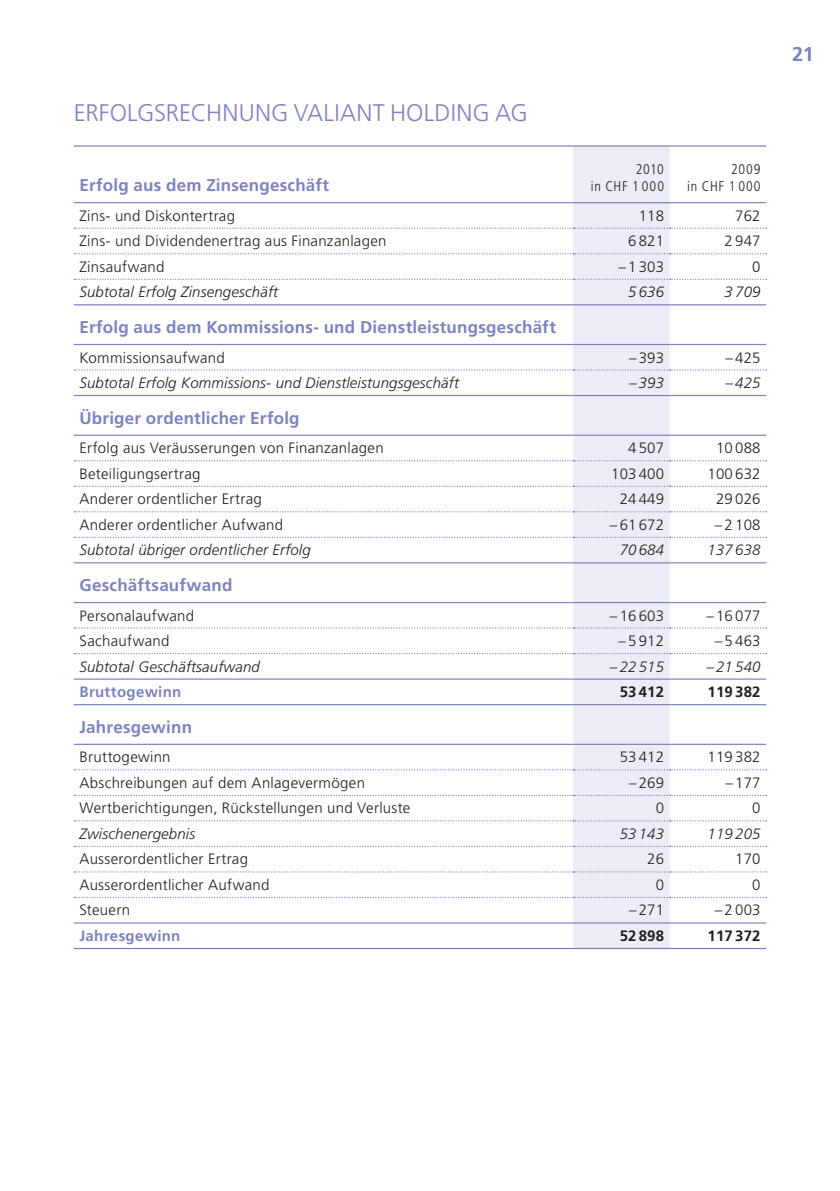
<style>
.page{position:relative;width:840px;height:1191px;background:#fff}
.page>*{position:absolute;margin:0;border:0;box-sizing:border-box;transform-origin:0 0}
.t1{font:300 24px "Frutiger LT Std";letter-spacing:-.015em;color:#7c83bf}
.t2{font:700 20px "Frutiger LT Std";color:#7c83bf}
.t3{font:700 17px "Frutiger LT Std";letter-spacing:.01em;color:#7c83bf}
.t4{font:300 15px "Frutiger LT Std";letter-spacing:.02em;color:#231f20}
.t5{font:italic 300 15px "Frutiger LT Std";letter-spacing:.01em;color:#231f20}
.t6{font:700 15px "Frutiger LT Std";letter-spacing:.02em;color:#7c83bf}
.t7{font:700 15px "Frutiger LT Std";letter-spacing:.01em;color:#231f20}
.t8{font:300 condensed 14px/17px "Frutiger LT Std";letter-spacing:.055em;color:#231f20;text-align:right}
</style>
<div class="page">
<div style="left:573px;top:147px;width:96px;height:801px;background:#ebecf5"></div>
<hr style="left:74px;top:145px;width:499px;height:2px;background:#7c83bf">
<hr style="left:573px;top:145px;width:96px;height:2px;background:#7c83bf">
<hr style="left:669px;top:145px;width:96px;height:2px;background:#7c83bf">
<hr style="left:74px;top:202px;width:499px;height:1px;background:#7c83bf">
<hr style="left:74px;top:434px;width:499px;height:2px;background:#7c83bf">
<hr style="left:74px;top:562px;width:499px;height:1px;background:#7c83bf">
<hr style="left:74px;top:602px;width:499px;height:1px;background:#7c83bf">
<hr style="left:74px;top:395px;width:499px;height:1px;background:#7c83bf">
<hr style="left:74px;top:304px;width:499px;height:1px;background:#7c83bf">
<hr style="left:74px;top:678px;width:499px;height:1px;background:#7c83bf">
<hr style="left:74px;top:704px;width:499px;height:1px;background:#7c83bf">
<hr style="left:74px;top:743px;width:499px;height:2px;background:#7c83bf">
<hr style="left:74px;top:922px;width:499px;height:1px;background:#7c83bf">
<hr style="left:74px;top:948px;width:499px;height:1px;background:#7c83bf">
<hr style="left:74px;top:344px;width:499px;height:1px;background:#7c83bf">
<svg style="left:74px;top:820px;width:692px;height:1px"></svg>
<svg style="left:74px;top:846px;width:692px;height:1px"></svg>
<svg style="left:74px;top:228px;width:692px;height:1px"></svg>
<svg style="left:74px;top:253px;width:692px;height:1px"></svg>
<svg style="left:74px;top:279px;width:692px;height:1px"></svg>
<svg style="left:74px;top:369px;width:692px;height:1px"></svg>
<hr style="left:573px;top:395px;width:96px;height:1px;background:#7c83bf">
<hr style="left:669px;top:395px;width:96px;height:1px;background:#7c83bf">
<svg style="left:74px;top:460px;width:692px;height:1px"></svg>
<svg style="left:74px;top:486px;width:692px;height:1px"></svg>
<svg style="left:74px;top:511px;width:692px;height:1px"></svg>
<svg style="left:74px;top:537px;width:692px;height:1px"></svg>
<svg style="left:74px;top:627px;width:692px;height:1px"></svg>
<svg style="left:74px;top:653px;width:692px;height:1px"></svg>
<hr style="left:573px;top:743px;width:96px;height:2px;background:#7c83bf">
<hr style="left:669px;top:743px;width:96px;height:2px;background:#7c83bf">
<hr style="left:573px;top:922px;width:96px;height:1px;background:#7c83bf">
<hr style="left:669px;top:922px;width:96px;height:1px;background:#7c83bf">
<hr style="left:573px;top:948px;width:96px;height:1px;background:#7c83bf">
<hr style="left:669px;top:948px;width:96px;height:1px;background:#7c83bf">
<hr style="left:573px;top:434px;width:96px;height:2px;background:#7c83bf">
<hr style="left:669px;top:434px;width:96px;height:2px;background:#7c83bf">
<svg style="left:74px;top:769px;width:692px;height:1px"></svg>
<svg style="left:74px;top:794px;width:692px;height:2px"></svg>
<svg style="left:74px;top:871px;width:692px;height:1px"></svg>
<svg style="left:74px;top:897px;width:692px;height:1px"></svg>
<hr style="left:573px;top:202px;width:96px;height:1px;background:#7c83bf">
<hr style="left:669px;top:202px;width:96px;height:1px;background:#7c83bf">
<hr style="left:573px;top:304px;width:96px;height:1px;background:#7c83bf">
<hr style="left:669px;top:304px;width:96px;height:1px;background:#7c83bf">
<hr style="left:573px;top:344px;width:96px;height:1px;background:#7c83bf">
<hr style="left:669px;top:344px;width:96px;height:1px;background:#7c83bf">
<hr style="left:573px;top:562px;width:96px;height:1px;background:#7c83bf">
<hr style="left:669px;top:562px;width:96px;height:1px;background:#7c83bf">
<hr style="left:573px;top:602px;width:96px;height:1px;background:#7c83bf">
<hr style="left:669px;top:602px;width:96px;height:1px;background:#7c83bf">
<hr style="left:573px;top:678px;width:96px;height:1px;background:#7c83bf">
<hr style="left:669px;top:678px;width:96px;height:1px;background:#7c83bf">
<hr style="left:573px;top:704px;width:96px;height:1px;background:#7c83bf">
<hr style="left:669px;top:704px;width:96px;height:1px;background:#7c83bf">
<h1 class="t1" style="left:74px;top:100px;width:51px">Erfolg</h1>
<h1 class="t1" style="left:154px;top:100px;width:167px">srechnung Valia</h1>
<h1 class="t1" style="left:356px;top:100px;width:173px">nt Holding AG</h1>
<p class="t3" style="left:79px;top:175px;width:251px">Erfolg aus dem Zinsengeschäft</p>
<p class="t8" style="left:590px;top:161px;width:75px">2010<br>in CHF 1 000</p>
<p class="t8" style="left:687px;top:161px;width:75px">2009<br>in CHF 1 000</p>
<p class="t4" style="left:79px;top:207px;width:157px">Zins- und Diskontertrag</p>
<p class="t4" style="left:638px;top:207px;width:27px">118</p>
<p class="t4" style="left:734px;top:207px;width:27px">762</p>
<p class="t4" style="left:79px;top:233px;width:308px">Zins- und Dividendenertrag aus Finanzanlagen</p>
<p class="t4" style="left:627px;top:233px;width:37px">6 821</p>
<p class="t4" style="left:724px;top:233px;width:37px">2 947</p>
<p class="t4" style="left:79px;top:258px;width:86px">Zinsaufwand</p>
<p class="t4" style="left:618px;top:258px;width:47px">–1303</p>
<p class="t4" style="left:751px;top:258px;width:10px">0</p>
<p class="t5" style="left:79px;top:283px;width:200px">Subtotal Erfolg Zinsengeschäft</p>
<p class="t5" style="left:627px;top:283px;width:37px">5 636</p>
<p class="t5" style="left:724px;top:283px;width:37px">3 709</p>
<p class="t3" style="left:79px;top:317px;width:477px">Erfolg aus dem Kommissions- und Dienstleistungsgeschäft</p>
<p class="t4" style="left:79px;top:349px;width:147px">Kommissionsaufwand</p>
<p class="t4" style="left:628px;top:349px;width:36px">– 393</p>
<p class="t4" style="left:725px;top:349px;width:36px">– 425</p>
<p class="t5" style="left:79px;top:374px;width:381px">Subtotal Erfolg Kommissions- und Dienstleistungsgeschäft</p>
<p class="t5" style="left:628px;top:374px;width:36px">– 393</p>
<p class="t5" style="left:725px;top:374px;width:36px">– 425</p>
<p class="t3" style="left:79px;top:408px;width:222px">Übriger ordentlicher Erfolg</p>
<p class="t4" style="left:79px;top:439px;width:305px">Erfolg aus Veräusserungen von Finanzanlagen</p>
<p class="t4" style="left:627px;top:439px;width:37px">4 507</p>
<p class="t4" style="left:715px;top:439px;width:46px">10 088</p>
<p class="t4" style="left:79px;top:465px;width:122px">Beteiligungsertrag</p>
<p class="t4" style="left:610px;top:465px;width:54px">103 400</p>
<p class="t4" style="left:707px;top:465px;width:54px">100 632</p>
<p class="t4" style="left:79px;top:490px;width:184px">Anderer ordentlicher Ertrag</p>
<p class="t4" style="left:619px;top:490px;width:46px">24 449</p>
<p class="t4" style="left:715px;top:490px;width:46px">29 026</p>
<p class="t4" style="left:79px;top:516px;width:205px">Anderer ordentlicher Aufwand</p>
<p class="t4" style="left:609px;top:516px;width:55px">– 61 672</p>
<p class="t4" style="left:714px;top:516px;width:47px">–2108</p>
<p class="t5" style="left:79px;top:541px;width:233px">Subtotal übriger ordentlicher Erfolg</p>
<p class="t5" style="left:619px;top:541px;width:46px">70 684</p>
<p class="t5" style="left:707px;top:541px;width:54px">137 638</p>
<p class="t3" style="left:79px;top:575px;width:154px">Geschäftsaufwand</p>
<p class="t4" style="left:79px;top:607px;width:116px">Personalaufwand</p>
<p class="t4" style="left:609px;top:607px;width:55px">– 16 603</p>
<p class="t4" style="left:706px;top:607px;width:55px">– 16 077</p>
<p class="t4" style="left:79px;top:632px;width:91px">Sachaufwand</p>
<p class="t4" style="left:618px;top:632px;width:47px">–5912</p>
<p class="t4" style="left:714px;top:632px;width:47px">–5463</p>
<p class="t5" style="left:79px;top:658px;width:182px">Subtotal Geschäftsaufwand</p>
<p class="t5" style="left:609px;top:658px;width:55px">– 22 515</p>
<p class="t5" style="left:706px;top:658px;width:55px">– 21 540</p>
<p class="t6" style="left:79px;top:683px;width:103px">Bruttogewinn</p>
<p class="t7" style="left:619px;top:683px;width:46px">53 412</p>
<p class="t7" style="left:707px;top:683px;width:54px">119 382</p>
<p class="t3" style="left:79px;top:717px;width:114px">Jahresgewinn</p>
<p class="t4" style="left:79px;top:748px;width:93px">Bruttogewinn</p>
<p class="t4" style="left:619px;top:748px;width:46px">53 412</p>
<p class="t4" style="left:707px;top:748px;width:54px">119 382</p>
<p class="t4" style="left:79px;top:774px;width:287px">Abschreibungen auf dem Anlagevermögen</p>
<p class="t4" style="left:628px;top:774px;width:36px">– 269</p>
<p class="t4" style="left:725px;top:774px;width:36px">– 177</p>
<p class="t4" style="left:79px;top:799px;width:332px">Wertberichtigungen, Rückstellungen und Verluste</p>
<p class="t4" style="left:655px;top:799px;width:10px">0</p>
<p class="t4" style="left:751px;top:799px;width:10px">0</p>
<p class="t5" style="left:79px;top:825px;width:117px">Zwischenergebnis</p>
<p class="t5" style="left:619px;top:825px;width:46px">53 143</p>
<p class="t5" style="left:707px;top:825px;width:54px">119 205</p>
<p class="t4" style="left:79px;top:850px;width:170px">Ausserordentlicher Ertrag</p>
<p class="t4" style="left:646px;top:850px;width:18px">26</p>
<p class="t4" style="left:734px;top:850px;width:27px">170</p>
<p class="t4" style="left:79px;top:876px;width:191px">Ausserordentlicher Aufwand</p>
<p class="t4" style="left:655px;top:876px;width:10px">0</p>
<p class="t4" style="left:751px;top:876px;width:10px">0</p>
<p class="t4" style="left:79px;top:901px;width:52px">Steuern</p>
<p class="t4" style="left:628px;top:901px;width:36px">– 271</p>
<p class="t4" style="left:714px;top:901px;width:47px">–2003</p>
<p class="t6" style="left:79px;top:927px;width:102px">Jahresgewinn</p>
<p class="t7" style="left:619px;top:927px;width:46px">52 898</p>
<p class="t7" style="left:707px;top:927px;width:54px">117 372</p>
<h2 class="t2" style="left:791px;top:43px;width:23px">21</h2>
</div>
